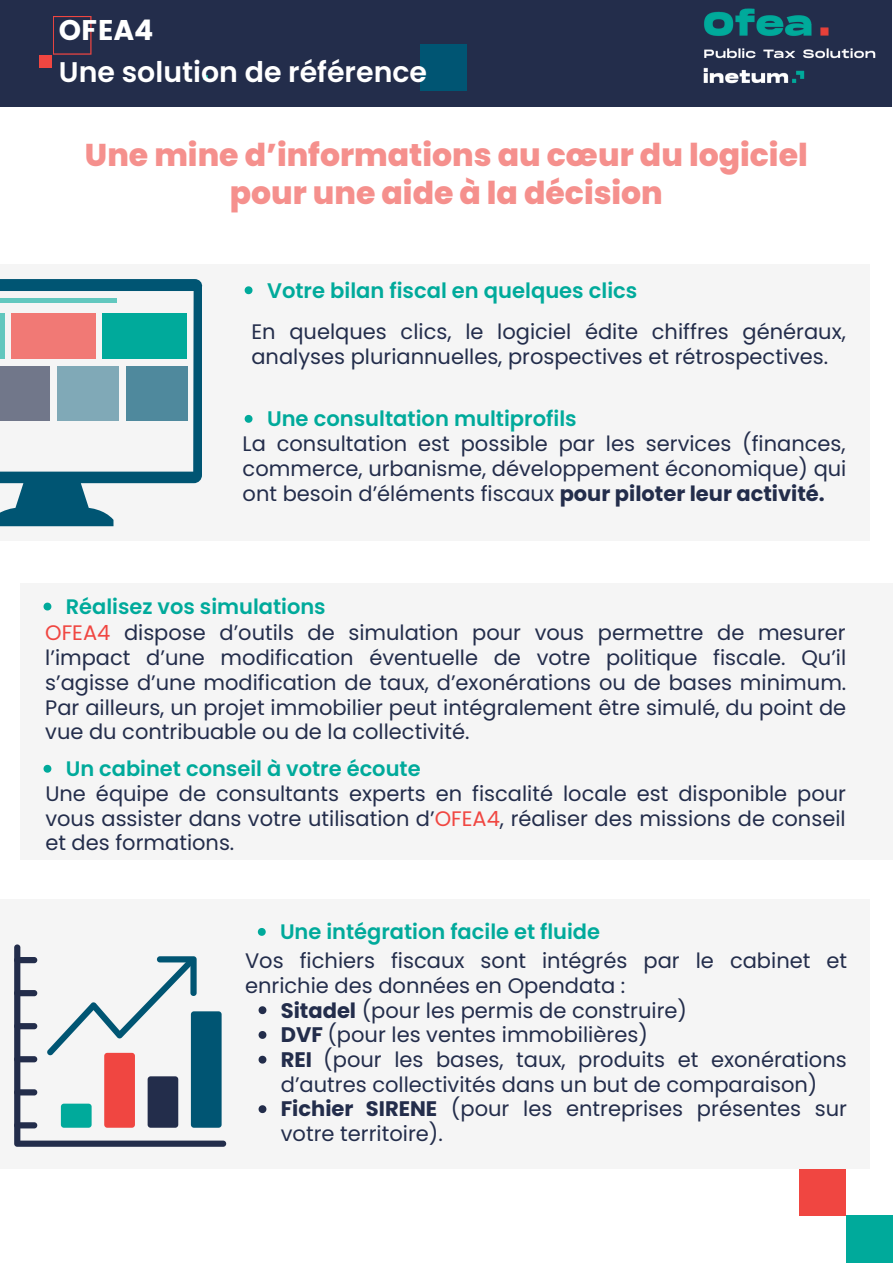
<style>
.page{position:relative;width:893px;height:1264px;background:#fff}
.page>*{position:absolute;margin:0;border:0;box-sizing:border-box;transform-origin:0 0}
.t1{font:800 31.5px/38.2px "Poppins";color:#f5908d;text-align:center}
.t2{font:600 28.35px "Poppins";color:#fff}
.t3{font:28.35px "Poppins";color:#fff}
.t4{font:600 21.15px "Poppins";color:#00aa9b}
.t5{font:21px/24.8px "Poppins";color:#232d4b}
.t6{font:600 21px "Poppins";color:#00aa9b}
.s1{font-weight:700}
.s2{color:#f04641}
</style>
<div class="page">
<div style="left:0;top:264px;width:869px;height:277px;background:#f5f5f5"></div>
<svg style="left:0;top:279px;width:203px;height:247px"></svg>
<div style="left:0;top:313px;width:5px;height:45px;background:#61c7be"></div>
<div style="left:0;top:367px;width:50px;height:54px;background:#71778a"></div>
<div style="left:57px;top:367px;width:62px;height:54px;background:#80a9b7"></div>
<div style="left:126px;top:367px;width:61px;height:54px;background:#4f899d"></div>
<div style="left:11px;top:313px;width:85px;height:45px;background:#f17975"></div>
<div style="left:102px;top:313px;width:85px;height:45px;background:#00aa9b"></div>
<div style="left:0;top:429px;width:86px;height:35px;background:#f5f5f5"></div>
<div style="left:0;top:298px;width:116px;height:5px;background:#62c8bf"></div>
<div style="left:0;top:0;width:891px;height:107px;background:#232d4b"></div>
<div style="left:20px;top:583px;width:872px;height:277px;background:#f5f5f5"></div>
<svg style="left:53px;top:16px;width:38px;height:39px"></svg>
<div style="left:39px;top:55px;width:13px;height:13px;background:#f04641"></div>
<div style="left:420px;top:45px;width:46px;height:46px;background:#005573"></div>
<div style="left:0;top:899px;width:869px;height:270px;background:#f5f5f5"></div>
<svg style="left:14px;top:944px;width:212px;height:202px"></svg>
<div style="left:846px;top:1215px;width:46px;height:47px;background:#00aa9b"></div>
<div style="left:799px;top:1169px;width:46px;height:46px;background:#f04641"></div>
<svg style="left:203px;top:76px;width:4px;height:4px"></svg>
<svg style="left:245px;top:286px;width:7px;height:8px"></svg>
<svg style="left:44px;top:602px;width:7px;height:8px"></svg>
<svg style="left:44px;top:764px;width:7px;height:8px"></svg>
<svg style="left:258px;top:928px;width:8px;height:7px"></svg>
<svg style="left:258px;top:1006px;width:8px;height:8px"></svg>
<svg style="left:258px;top:1031px;width:8px;height:7px"></svg>
<svg style="left:258px;top:1055px;width:8px;height:8px"></svg>
<svg style="left:258px;top:1105px;width:8px;height:8px"></svg>
<svg style="left:245px;top:415px;width:7px;height:8px"></svg>
<img style="left:703px;top:0;width:189px;height:107px">
<h2 class="t3" style="left:59px;top:14px;width:96px">OFEA4</h2>
<h2 class="t2" style="left:59px;top:52px;width:369px">Une solution de référence</h2>
<h1 class="t1" style="left:85px;top:136px;width:724px">Une mine d’informations au cœur du logiciel pour une aide à la décision</h1>
<p class="t4" style="left:267px;top:275px;width:372px">Votre bilan fiscal en quelques clics</p>
<p class="t5" style="left:251px;top:319px;width:596px">En quelques clics, le logiciel édite chiffres généraux, analyses pluriannuelles, prospectives et rétrospectives.</p>
<p class="t4" style="left:267px;top:404px;width:311px">Une consultation multiprofils</p>
<p class="t5" style="left:242px;top:431px;width:605px;text-align:justify">La consultation est possible par les services (finances, commerce, urbanisme, développement économique) qui ont besoin d’éléments fiscaux <span class="s1">pour piloter leur activité.</span></p>
<p class="t6" style="left:66px;top:592px;width:261px">Réalisez vos simulations</p>
<p class="t5" style="left:45px;top:620px;width:802px;text-align:justify"><span class="s2">OFEA4</span> dispose d’outils de simulation pour vous permettre de mesurer l’impact d’une modification éventuelle de votre politique fiscale. Qu’il s’agisse d’une modification de taux, d’exonérations ou de bases minimum.<br>Par ailleurs, un projet immobilier peut intégralement être simulé, du point de vue du contribuable ou de la collectivité.</p>
<p class="t6" style="left:66px;top:754px;width:356px">Un cabinet conseil à votre écoute</p>
<p class="t5" style="left:45px;top:781px;width:802px;text-align:justify">Une équipe de consultants experts en fiscalité locale est disponible pour vous assister dans votre utilisation d’<span class="s2">OFEA4</span>, réaliser des missions de conseil et des formations.</p>
<p class="t6" style="left:280px;top:917px;width:321px">Une intégration facile et fluide</p>
<p class="t5" style="left:245px;top:948px;width:603px">Vos fichiers fiscaux sont intégrés par le cabinet et enrichie des données en Opendata :</p>
<p class="t5" style="left:281px;top:997px;width:567px"><span class="s1">Sitadel</span> (pour les permis de construire)<br><span class="s1">DVF</span> (pour les ventes immobilières)<br><span class="s1">REI</span> (pour les bases, taux, produits et exonérations d’autres collectivités dans un but de comparaison)<br><span class="s1">Fichier SIRENE</span> (pour les entreprises présentes sur votre territoire).</p>
</div>
